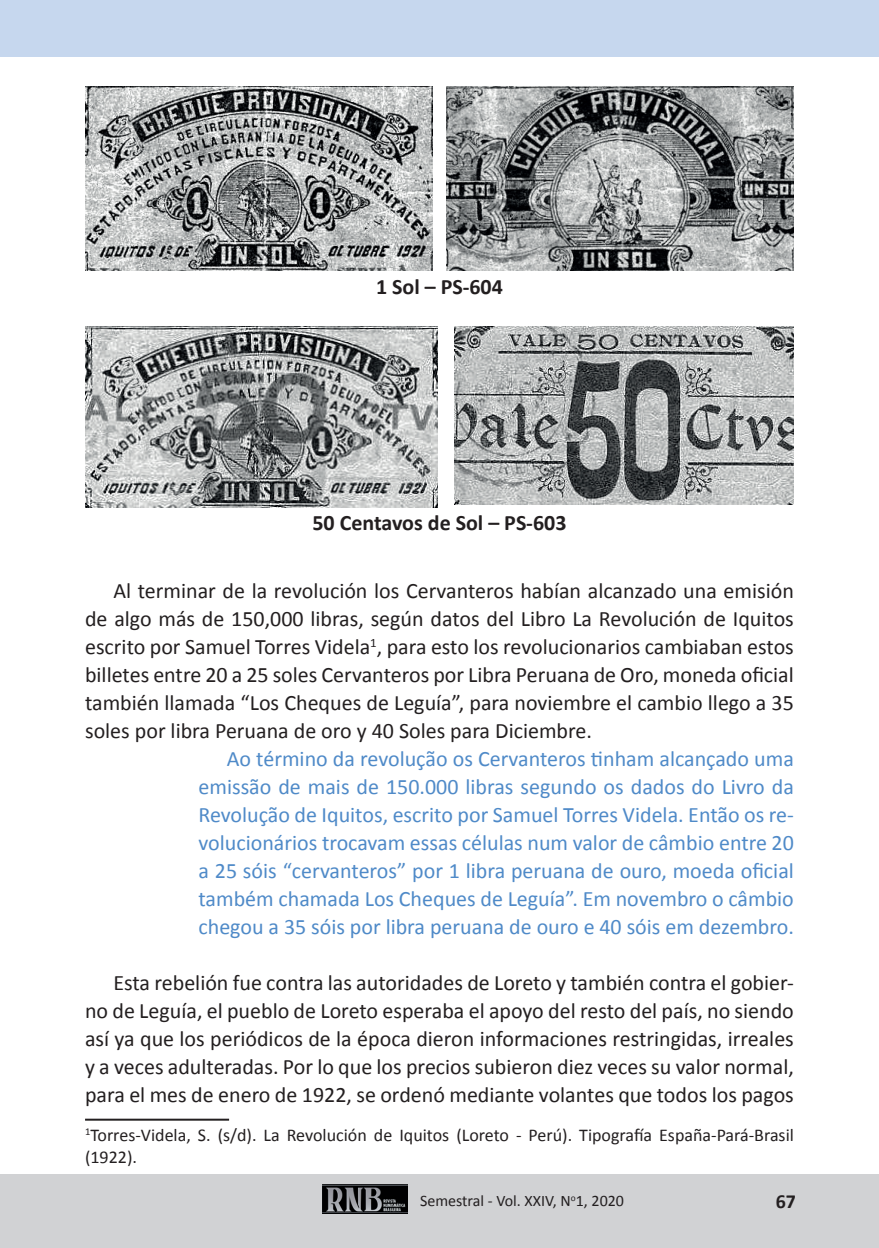
<style>
.page{position:relative;width:879px;height:1248px;background:#fff}
.page>*{position:absolute;margin:0;border:0;box-sizing:border-box;transform-origin:0 0}
.t1{font:22px/28px "Calibri";color:#231f20;text-align:justify}
.t2{font:22px/28px "Calibri";color:#4f8ac8;text-align:justify}
.t3{font:700 22px "Calibri";color:#231f20}
.t4{font:700 20px "Calibri";color:#231f20}
.t5{font:18px/21.6px "Calibri";color:#231f20}
.t6{font:16px "Calibri";color:#231f20}
</style>
<div class="page">
<hr style="left:0;top:1174px;width:4px;height:73px;background:#d1d2d4">
<div style="left:4px;top:1174px;width:875px;height:73px;background:#d1d2d4"></div>
<div style="left:0;top:0;width:879px;height:57px;background:#c6d7ee"></div>
<img style="left:323px;top:1184px;width:84px;height:29px">
<hr style="left:85px;top:1118px;width:144px;height:2px;background:#231f20">
<img style="left:85px;top:86px;width:347px;height:184px">
<img style="left:447px;top:86px;width:347px;height:184px">
<img style="left:85px;top:326px;width:353px;height:181px">
<img style="left:455px;top:327px;width:339px;height:177px">
<p class="t3" style="left:376px;top:273px;width:128px">1 Sol – PS-604</p>
<p class="t3" style="left:312px;top:509px;width:255px">50 Centavos de Sol – PS-603</p>
<p class="t1" style="left:85px;top:576px;width:710px;text-indent:28px">Al terminar de la revolución los Cervanteros habían alcanzado una emisión de algo más de 150,000 libras, según datos del Libro La Revolución de Iquitos escrito por Samuel Torres Videla<sup>1</sup>, para esto los revolucionarios cambiaban estos billetes entre 20 a 25 soles Cervanteros por Libra Peruana de Oro, moneda oficial también llamada “Los Cheques de Leguía”, para noviembre el cambio llego a 35 soles por libra Peruana de oro y 40 Soles para Diciembre.</p>
<p class="t2" style="left:198px;top:744px;width:597px;text-indent:28px">Ao término da revolução os Cervanteros tinham alcançado uma emissão de mais de 150.000 libras segundo os dados do Livro da Revolução de Iquitos, escrito por Samuel Torres Videla. Então os re&shy;volucionários trocavam essas células num valor de câmbio entre 20 a 25 sóis “cervanteros” por 1 libra peruana de ouro, moeda oficial também chamada Los Cheques de Leguía”. Em novembro o câmbio chegou a 35 sóis por libra peruana de ouro e 40 sóis em dezembro.</p>
<p class="t1" style="left:85px;top:968px;width:710px;text-indent:28px">Esta rebelión fue contra las autoridades de Loreto y también contra el gobier&shy;no de Leguía, el pueblo de Loreto esperaba el apoyo del resto del país, no siendo así ya que los periódicos de la época dieron informaciones restringidas, irreales y a veces adulteradas. Por lo que los precios subieron diez veces su valor normal, para el mes de enero de 1922, se ordenó mediante volantes que todos los pagos</p>
<p class="t5" style="left:85px;top:1124px;width:710px"><sup>1</sup>Torres-Videla, S. (s/d). La Revolución de Iquitos (Loreto - Perú). Tipografía España-Pará-Brasil (1922).</p>
<p class="t6" style="left:420px;top:1190px;width:205px">Semestral - Vol. XXIV, N<sup>o</sup>1, 2020</p>
<p class="t4" style="left:776px;top:1188px;width:22px">67</p>
</div>
